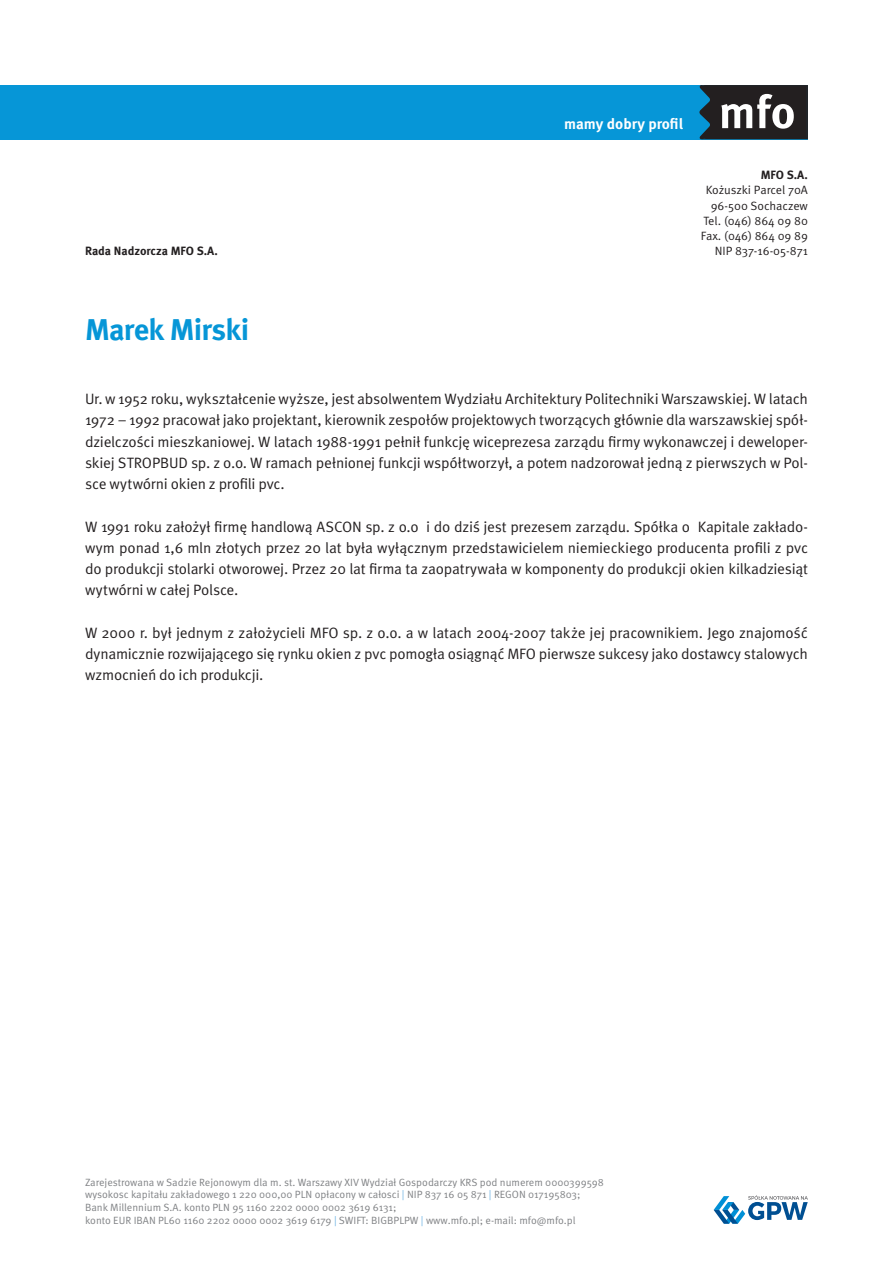
<style>
.page{position:relative;width:893px;height:1263px;background:#fff}
.page>*{position:absolute;margin:0;border:0;box-sizing:border-box;transform-origin:0 0}
.tyt_0{font:700 30px "Meta Pro";letter-spacing:-.025em;color:#0696d7}
.tekst{font:15px/21.3px "Meta Pro";letter-spacing:-.02em;color:#231f20;text-align:justify}
.t1{font:700 15px "Meta Pro";color:#fff}
.t2{font:12px/15.1px "Meta Pro";letter-spacing:-.005em;color:#231f20;text-align:right}
.t3{font:700 12px "Meta Pro";color:#231f20}
.t4{font:10.5px/12.6px "Meta Pro";color:#808285}
.s1{color:#74b6e4}
</style>
<div class="page">
<div style="left:0;top:85px;width:808px;height:54px;background:#0696d7"></div>
<svg style="left:699px;top:85px;width:109px;height:54px;background:#484d51"></svg>
<svg style="left:714px;top:1195px;width:94px;height:29px"></svg>
<p class="t1" style="left:564px;top:114px;width:120px">mamy dobry profil</p>
<p class="t3" style="left:761px;top:167px;width:49px">MFO S.A.</p>
<p class="t2" style="left:701px;top:183px;width:109px">Kożuszki Parcel 70A<br>96-500 Sochaczew<br>Tel. (046) 864 09 80<br>Fax. (046) 864 09 89</p>
<p class="t3" style="left:85px;top:243px;width:134px">Rada Nadzorcza MFO S.A.</p>
<p class="t2" style="left:715px;top:244px;width:95px">NIP 837-16-05-871</p>
<p class="tyt_0" style="left:85px;top:311px;width:166px">Marek Mirski</p>
<p class="tekst" style="left:85px;top:389px;width:724px">Ur. w 1952 roku, wykształcenie wyższe, jest absolwentem Wydziału Architektury Politechniki Warszawskiej. W latach 1972 – 1992 pracował jako projektant, kierownik zespołów projektowych tworzących głównie dla warszawskiej spół&shy;dzielczości mieszkaniowej. W latach 1988-1991 pełnił funkcję wiceprezesa zarządu firmy wykonawczej i deweloper&shy;skiej STROPBUD sp. z o.o. W ramach pełnionej funkcji współtworzył, a potem nadzorował jedną z pierwszych w Pol&shy;sce wytwórni okien z profili pvc.</p>
<p class="tekst" style="left:85px;top:516px;width:724px">W 1991 roku założył firmę handlową ASCON sp. z o.o i do dziś jest prezesem zarządu. Spółka o Kapitale zakłado&shy;wym ponad 1,6 mln złotych przez 20 lat była wyłącznym przedstawicielem niemieckiego producenta profili z pvc do produkcji stolarki otworowej. Przez 20 lat firma ta zaopatrywała w komponenty do produkcji okien kilkadziesiąt wytwórni w całej Polsce.</p>
<p class="tekst" style="left:85px;top:622px;width:724px">W 2000 r. był jednym z założycieli MFO sp. z o.o. a w latach 2004-2007 także jej pracownikiem. Jego znajomość dynamicznie rozwijającego się rynku okien z pvc pomogła osiągnąć MFO pierwsze sukcesy jako dostawcy stalowych wzmocnień do ich produkcji.</p>
<p class="t4" style="left:85px;top:1176px;width:520px">Zarejestrowana w Sadzie Rejonowym dla m. st. Warszawy XIV Wydział Gospodarczy KRS pod numerem 0000399598 wysokosc kapitału zakładowego 1 220 000,00 PLN opłacony w całosci <span class="s1">|</span> NIP 837 16 05 871 <span class="s1">|</span> REGON 017195803; Bank Millennium S.A. konto PLN 95 1160 2202 0000 0002 3619 6131;<br>konto EUR IBAN PL60 1160 2202 0000 0002 3619 6179 <span class="s1">|</span> SWIFT: BIGBPLPW <span class="s1">|</span> www.mfo.pl; e-mail: mfo@mfo.pl</p>
</div>
